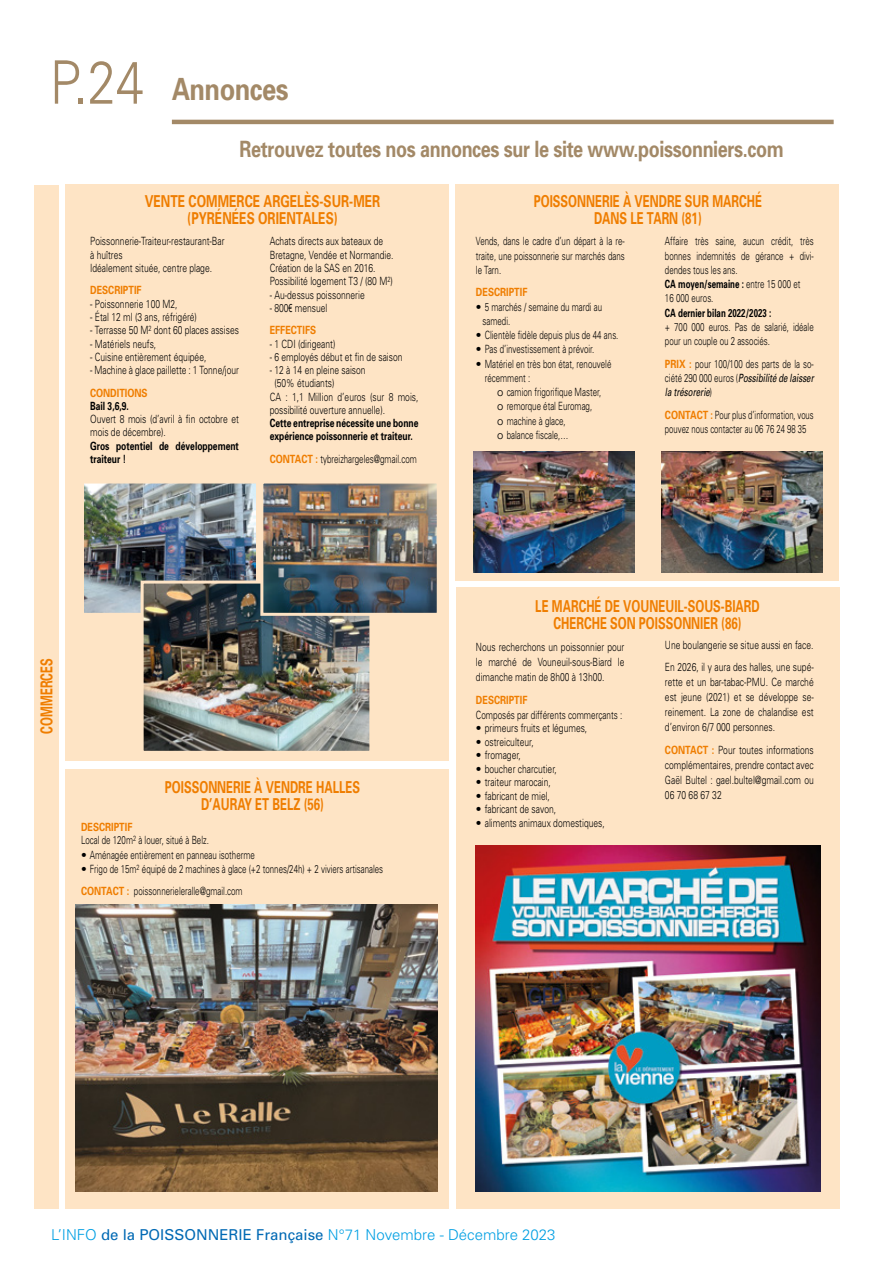
<style>
.page{position:relative;width:893px;height:1263px;background:#fff}
.page>*{position:absolute;margin:0;border:0;box-sizing:border-box;transform-origin:0 0}
.t1{font:700 30.6px "Univers";letter-spacing:-.02em;color:#a38967;scale:.83 1}
.t2{font:700 22.5px "Univers";letter-spacing:-.02em;color:#a38967;scale:.8 1}
.t3{font:700 16.5px/17px "Univers";color:#ef7d00;text-align:center;scale:.7 1}
.t4{font:700 16.5px/17px "Univers";color:#ef7d00;text-align:center;scale:.74 1}
.t5{font:300 15px "Univers";color:#009fe3}
.t6{font:300 11.4px/15px "Univers";color:#000;scale:.75 1}
.t7{font:300 11.4px/14.2px "Univers";color:#000}
.t8{font:300 11.4px/14.2px "Univers";color:#000;scale:.7 1}
.t9{font:700 11.4px/13.2px "Univers";color:#000;scale:.75 1}
.t10{font:300 11.4px/14.2px "Univers";color:#000;scale:.68 1}
.t11{font:700 11.4px "Univers";color:#ef7d00;scale:.8 1}
.t12{font:300 11.4px "Univers";color:#000;scale:.72 1}
.t13{font:700 11.4px "Univers";color:#000;scale:.7 1}
.s1{font-weight:300;font-size:60px}
.s2{font-family:"Arial Narrow";font-weight:400}
.s3{font-weight:700;color:#ef7d00}
.s4{font-weight:700}
.s5{font-weight:400;font-style:italic}
.s6{font-weight:400;color:#0069b4}
</style>
<div class="page">
<div style="left:456px;top:185px;width:383px;height:395px;background:#fee4c5"></div>
<div style="left:456px;top:587px;width:383px;height:622px;background:#fee4c5"></div>
<div style="left:65px;top:185px;width:383px;height:576px;background:#fee4c5"></div>
<div style="left:65px;top:769px;width:383px;height:440px;background:#fee4c5"></div>
<div style="left:34px;top:185px;width:24px;height:1023px;background:#fee4c5"></div>
<img style="left:85px;top:484px;width:171px;height:128px">
<div style="left:81px;top:480px;width:179px;height:136px;border:3px solid #fee4c5"></div>
<img style="left:473px;top:452px;width:162px;height:121px">
<img style="left:661px;top:452px;width:162px;height:121px">
<img style="left:75px;top:905px;width:363px;height:286px">
<img style="left:475px;top:845px;width:346px;height:346px">
<img style="left:145px;top:585px;width:223px;height:165px">
<div style="left:141px;top:581px;width:231px;height:173px;border:3px solid #fee4c5"></div>
<img style="left:264px;top:484px;width:172px;height:128px">
<div style="left:260px;top:480px;width:180px;height:136px;border:3px solid #fee4c5"></div>
<hr style="left:172px;top:120px;width:662px;height:4px;background:#a38967">
<h1 class="t1" style="left:50px;top:70px;width:289px"><span class="s1">P.24</span> Annonces</h1>
<h2 class="t2" style="left:240px;top:135px;width:682px">Retrouvez toutes nos annonces sur le site www.poissonniers.com</h2>
<h3 class="t4" style="left:145px;top:193px;width:320px">VENTE COMMERCE ARGELÈS-SUR-MER (PYRÉNÉES ORIENTALES)</h3>
<p class="t6" style="left:90px;top:234px;width:181px;line-height:13.2px">Poissonnerie-Traiteur-restaurant-Bar à huîtres<br>Idéalement située, centre plage.</p>
<p class="t11" style="left:90px;top:283px;width:66px">DESCRIPTIF</p>
<p class="t6" style="left:90px;top:296px;width:118px">- Poissonnerie 100 M2,</p>
<p class="t6" style="left:90px;top:309px;width:144px">- Étal 12 ml (3 ans, réfrigéré)</p>
<p class="t6" style="left:90px;top:322px;width:200px">- Terrasse 50 M<sup>2</sup> dont 60 places assises</p>
<p class="t6" style="left:90px;top:336px;width:90px">- Matériels neufs,</p>
<p class="t6" style="left:90px;top:349px;width:157px">- Cuisine entièrement équipée,</p>
<p class="t6" style="left:90px;top:362px;width:200px">- Machine à glace paillette : 1 Tonne/jour</p>
<p class="t11" style="left:90px;top:385px;width:73px">CONDITIONS</p>
<p class="t9" style="left:90px;top:399px;width:53px">Bail 3,6,9.</p>
<p class="t6" style="left:90px;top:412px;width:200px;line-height:13.2px">Ouvert 8 mois (d’avril à fin octobre et mois de décembre).</p>
<p class="t9" style="left:90px;top:439px;width:200px">Gros potentiel de développement traiteur !</p>
<p class="t6" style="left:270px;top:234px;width:167px;line-height:13.2px">Achats directs aux bateaux de<br>Bretagne, Vendée et Normandie.<br>Création de la SAS en 2016.<br>Possibilité logement T3 / (80 M<sup>2</sup>)</p>
<p class="t6" style="left:270px;top:287px;width:128px">- Au-dessus poissonnerie</p>
<p class="t6" style="left:270px;top:296px;width:79px;line-height:22.5px">- 800<span class="s2">€</span> mensuel<br><span class="s3">EFFECTIFS</span></p>
<p class="t6" style="left:270px;top:336px;width:89px">- 1 CDI (dirigeant)</p>
<p class="t6" style="left:270px;top:349px;width:179px">- 6 employés début et fin de saison</p>
<p class="t6" style="left:270px;top:362px;width:129px">- 12 à 14 en pleine saison</p>
<p class="t6" style="left:274px;top:375px;width:82px">(50% étudiants)</p>
<p class="t6" style="left:270px;top:389px;width:200px">CA : 1,1 Million d’euros (sur 8 mois,</p>
<p class="t6" style="left:270px;top:402px;width:155px">possibilité ouverture annuelle).</p>
<p class="t9" style="left:270px;top:416px;width:200px">Cette entreprise nécessite une bonne expérience poissonnerie et traiteur.</p>
<p class="t8" style="left:270px;top:451px;width:212px"><span class="s3">CONTACT :</span> tybreizhargeles@gmail.com</p>
<h3 class="t3" style="left:38px;top:734px;width:109px;rotate:-90deg">COMMERCES</h3>
<h3 class="t3" style="left:165px;top:778px;width:280px">POISSONNERIE À VENDRE HALLES<br>D’AURAY ET BELZ (56)</h3>
<p class="t8" style="left:81px;top:820px;width:184px;line-height:13.2px"><span class="s3">DESCRIPTIF<br></span>Local de 120m<sup>2</sup> à louer, situé à Belz.</p>
<p class="t7" style="left:81px;top:847px;width:175px">• Aménagée entièrement en panneau isotherme</p>
<p class="t7" style="left:81px;top:857px;width:304px;line-height:22.5px">• Frigo de 15m<sup>2</sup> équipé de 2 machines à glace (+2 tonnes/24h) + 2 viviers artisanales<br><span class="s3">CONTACT :</span> poissonnerieleralle@gmail.com</p>
<h3 class="t3" style="left:534px;top:193px;width:328px">POISSONNERIE À VENDRE SUR MARCHÉ<br>DANS LE TARN (81)</h3>
<p class="t8" style="left:665px;top:234px;width:214px">Affaire très saine, aucun crédit, très bonnes indemnités de gérance + divi&shy;dendes tous les ans.<br><span class="s4">CA moyen/semaine :</span> entre 15 000 et<br>16 000 euros.</p>
<p class="t13" style="left:665px;top:305px;width:153px">CA dernier bilan 2022/2023 :</p>
<p class="t8" style="left:665px;top:319px;width:214px">+ 700 000 euros. Pas de salarié, idéale pour un couple ou 2 associés.</p>
<p class="t8" style="left:665px;top:356px;width:214px;text-align:justify"><span class="s3">PRIX :</span> pour 100/100 des parts de la so&shy;ciété 290 000 euros (<span class="s5">Possibilité de laisser la trésorerie</span>)</p>
<p class="t10" style="left:665px;top:407px;width:220px"><span class="s3">CONTACT :</span> Pour plus d’information, vous pouvez nous contacter au 06 76 24 98 35</p>
<p class="t8" style="left:476px;top:234px;width:214px;text-align:justify">Vends, dans le cadre d’un départ à la re&shy;traite, une poissonnerie sur marchés dans le Tarn.</p>
<p class="t11" style="left:476px;top:285px;width:66px">DESCRIPTIF</p>
<p class="t7" style="left:483px;top:299px;width:121px;text-indent:-7px">• 5 marchés / semaine du mardi au samedi.</p>
<p class="t7" style="left:476px;top:328px;width:144px">• Clientèle fidèle depuis plus de 44 ans.</p>
<p class="t7" style="left:476px;top:342px;width:120px">• Pas d’investissement à prévoir.</p>
<p class="t7" style="left:485px;top:356px;width:128px;text-indent:-9px">• Matériel en très bon état, renouvelé récemment :</p>
<p class="t7" style="left:497px;top:385px;width:106px">o camion frigorifique Master, o remorque étal Euromag, o machine à glace,<br>o balance fiscale,…</p>
<h3 class="t3" style="left:535px;top:597px;width:322px">LE MARCHÉ DE VOUNEUIL-SOUS-BIARD<br>CHERCHE SON POISSONNIER (86)</h3>
<p class="t6" style="left:476px;top:639px;width:200px;text-align:justify">Nous recherchons un poissonnier pour le marché de Vouneuil-sous-Biard le dimanche matin de 8h00 à 13h00.</p>
<p class="t11" style="left:476px;top:692px;width:66px">DESCRIPTIF</p>
<p class="t12" style="left:476px;top:708px;width:205px">Composés par différents commerçants :</p>
<p class="t7" style="left:476px;top:721px;width:113px">• primeurs fruits et légumes,</p>
<p class="t7" style="left:476px;top:734px;width:59px">• ostreiculteur,</p>
<p class="t7" style="left:476px;top:748px;width:47px">• fromager,</p>
<p class="t7" style="left:476px;top:761px;width:83px">• boucher charcutier,</p>
<p class="t7" style="left:476px;top:775px;width:76px">• traiteur marocain,</p>
<p class="t7" style="left:476px;top:788px;width:76px">• fabricant de miel,</p>
<p class="t7" style="left:476px;top:802px;width:82px">• fabricant de savon,</p>
<p class="t7" style="left:476px;top:815px;width:130px">• aliments animaux domestiques,</p>
<p class="t6" style="left:665px;top:633px;width:200px;line-height:22.5px">Une boulangerie se situe aussi en face.<br>En 2026, il y aura des halles, une supé-</p>
<p class="t6" style="left:665px;top:674px;width:200px;text-align:justify">rette et un bar-tabac-PMU. Ce marché est jeune (2021) et se développe se&shy;reinement. La zone de chalandise est d’environ 6/7 000 personnes.</p>
<p class="t6" style="left:665px;top:742px;width:200px;text-align:justify"><span class="s3">CONTACT :</span> Pour toutes informations complémentaires, prendre contact avec Gaël Bultel : gael.bultel@gmail.com ou 06 70 68 67 32</p>
<h3 class="t5" style="left:51px;top:1225px;width:506px">L’INFO <span class="s6">de la POISSONNERIE Française</span> N°71 Novembre - Décembre 2023</h3>
</div>
